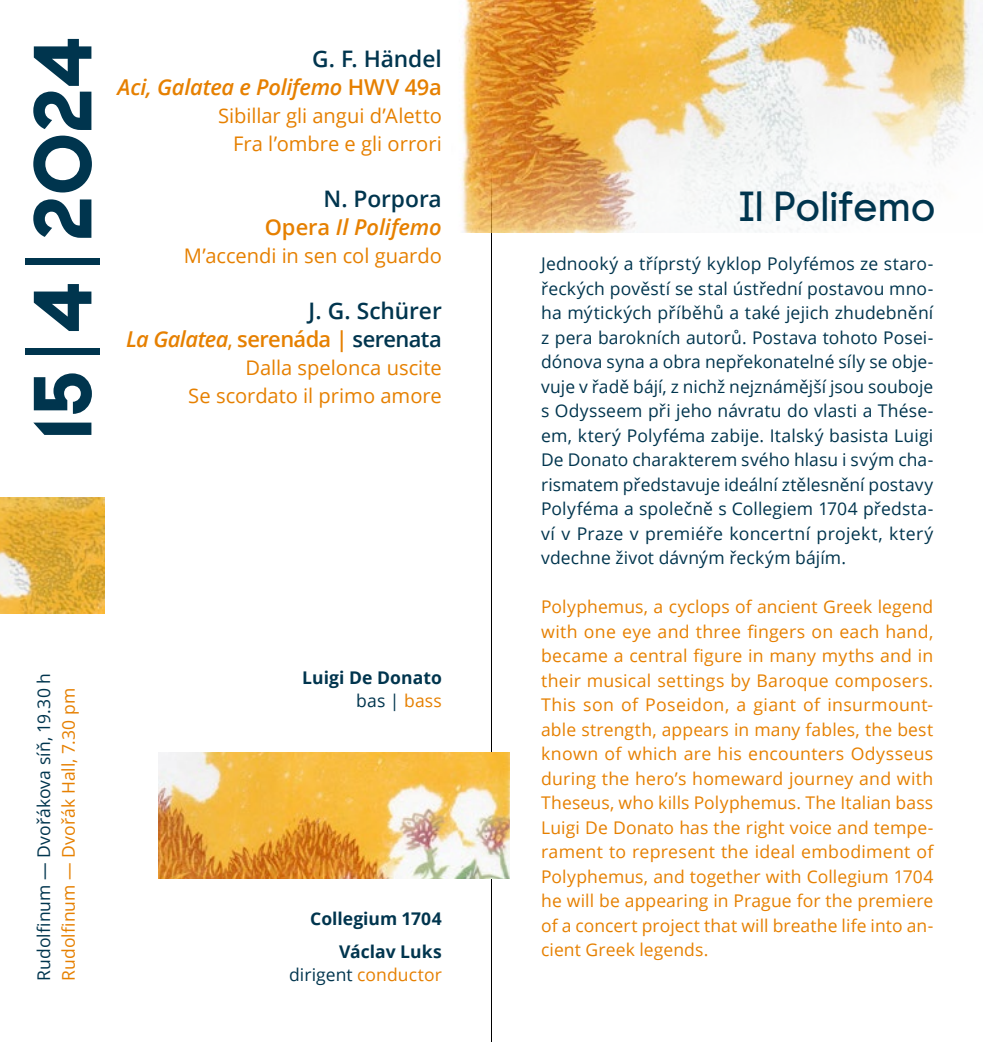
<style>
.page{position:relative;width:983px;height:1042px;background:#fff}
.page>*{position:absolute;margin:0;border:0;box-sizing:border-box;transform-origin:0 0}
.t1{font:800 82.25px "Raisonneuprava";letter-spacing:-.015em;color:#00354e}
.t2{font:42px "Raisonneuprava";color:#00354e}
.t3{font:600 22.75px "Open Sans";letter-spacing:-.005em;color:#00354e}
.t4{font:italic 600 21.88px "Open Sans";letter-spacing:-.01em;color:#e68000}
.t5{font:20.12px/28px "Open Sans";color:#e68000;text-align:right}
.t6{font:17.5px/24.5px "Open Sans";letter-spacing:.005em;color:#e68000;text-align:justify}
.t7{font:17.5px/24.5px "Open Sans";letter-spacing:.005em;color:#00354e;text-align:justify}
.t8{font:700 17.5px/32.7px "Open Sans";letter-spacing:.005em;color:#00354e;text-align:right}
.s1{font-weight:400}
.s2{font-style:normal}
.s3{font-weight:400;font-style:normal}
.s4{font-style:normal;color:#00354e}
.s5{font-weight:400;color:#e68000}
.s6{color:#00354e}
</style>
<div class="page">
<hr style="left:491px;top:0;width:1px;height:1042px;background:#000">
<img style="left:461px;top:0;width:521px;height:232px">
<img style="left:159px;top:752px;width:350px;height:126px">
<img style="left:0;top:497px;width:105px;height:116px">
<h1 class="t1" style="left:6px;top:441px;width:407px;rotate:-90deg">15<span class="s1">|</span>4<span class="s1">|</span>2024</h1>
<h3 class="t3" style="left:312px;top:43px;width:131px">G. F. Händel</h3>
<p class="t4" style="left:117px;top:72px;width:326px">Aci, Galatea e Polifemo <span class="s2">HWV 49a</span></p>
<p class="t5" style="left:218px;top:101px;width:225px">Sibillar gli angui d’Aletto<br>Fra l’ombre e gli orrori</p>
<h3 class="t3" style="left:323px;top:183px;width:120px">N. Porpora</h3>
<p class="t4" style="left:265px;top:212px;width:179px"><span class="s2">Opera</span> Il Polifemo</p>
<p class="t5" style="left:184px;top:241px;width:259px">M’accendi in sen col guardo</p>
<h3 class="t3" style="left:308px;top:295px;width:135px">J. G. Schürer</h3>
<p class="t4" style="left:126px;top:324px;width:317px">La Galatea<span class="s3">,</span> <span class="s2">serenáda |</span> <span class="s4">serenata</span></p>
<p class="t5" style="left:188px;top:353px;width:255px">Dalla spelonca uscite<br>Se scordato il primo amore</p>
<p class="t7" style="left:31px;top:981px;width:309px;rotate:-90deg">Rudolfinum — Dvořákova síň, 19.30 h</p>
<p class="t6" style="left:56px;top:981px;width:294px;rotate:-90deg">Rudolfinum — Dvořák Hall, 7.30 pm</p>
<p class="t8" style="left:302px;top:666px;width:141px;line-height:22.8px">Luigi De Donato <span class="s1">bas |</span> <span class="s5">bass</span></p>
<p class="t8" style="left:310px;top:902px;width:133px">Collegium 1704<br>Václav Luks</p>
<p class="t6" style="left:289px;top:962px;width:154px"><span class="s6">dirigent</span> conductor</p>
<h2 class="t2" style="left:738px;top:180px;width:199px">Il Polifemo</h2>
<p class="t7" style="left:541px;top:251px;width:393px">Jednooký a tříprstý kyklop Polyfémos ze staro&shy;řeckých pověstí se stal ústřední postavou mno&shy;ha mýtických příběhů a také jejich zhudebnění z pera barokních autorů. Postava tohoto Posei&shy;dónova syna a obra nepřekonatelné síly se obje&shy;vuje v řadě bájí, z nichž nejznámější jsou souboje s Odysseem při jeho návratu do vlasti a Thése&shy;em, který Polyféma zabije. Italský basista Luigi De Donato charakterem svého hlasu i svým cha&shy;rismatem představuje ideální ztělesnění postavy Polyféma a společně s Collegiem 1704 předsta&shy;ví v Praze v premiéře koncertní projekt, který vdechne život dávným řeckým bájím.</p>
<p class="t6" style="left:541px;top:594px;width:393px">Polyphemus, a cyclops of ancient Greek legend with one eye and three fingers on each hand, became a central figure in many myths and in their musical settings by Baroque composers.<br>This son of Poseidon, a giant of insurmount&shy;able strength, appears in many fables, the best known of which are his encounters Odysseus during the hero’s homeward journey and with Theseus, who kills Polyphemus. The Italian bass Luigi De Donato has the right voice and tempe&shy;rament to represent the ideal embodiment of Polyphemus, and together with Collegium 1704 he will be appearing in Prague for the premiere of a concert project that will breathe life into an&shy;cient Greek legends.</p>
</div>
